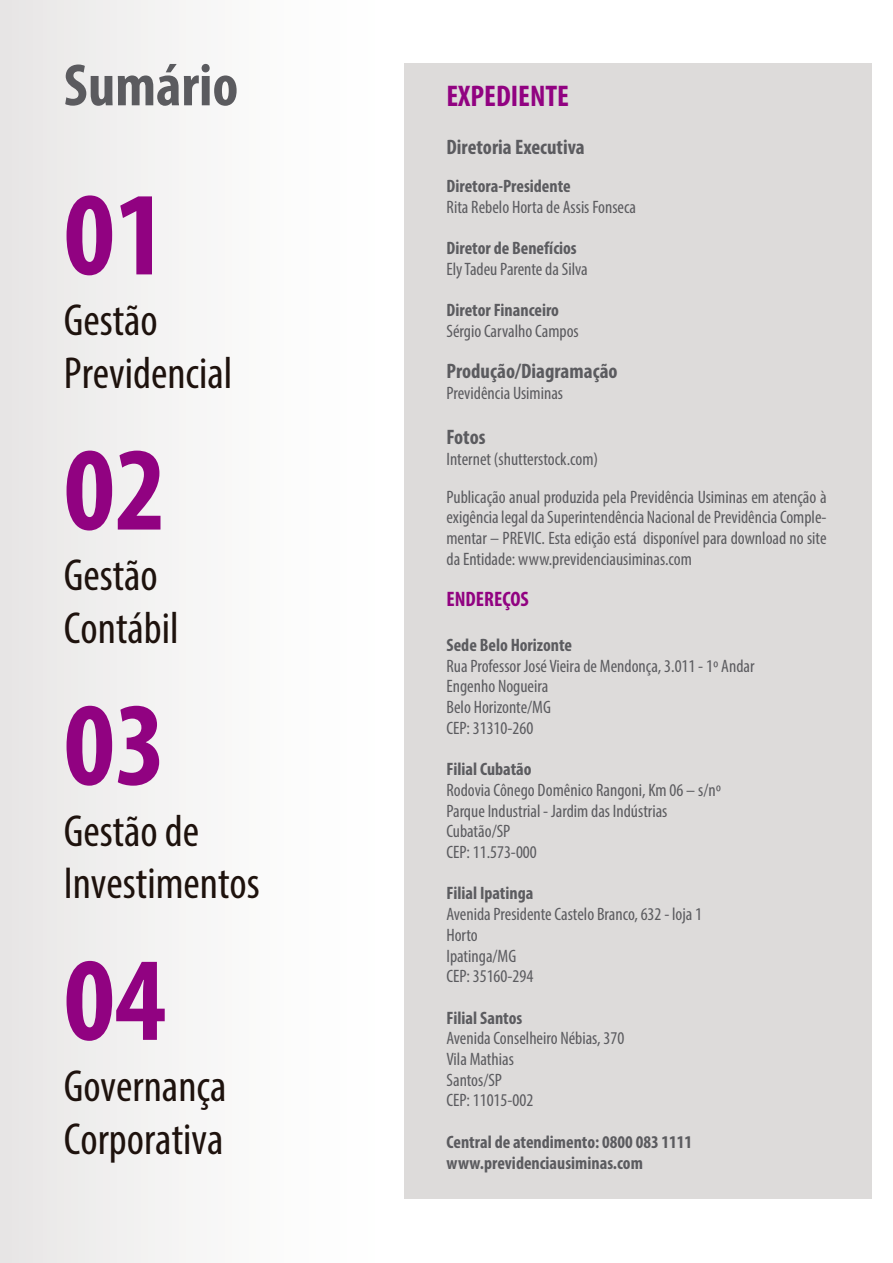
<style>
.page{position:relative;width:893px;height:1263px;background:#fff}
.page>*{position:absolute;margin:0;border:0;box-sizing:border-box;transform-origin:0 0}
.t1{font:700 condensed 120px "Myriad Pro";color:#910281}
.t2{font:700 condensed 60px "Myriad Pro";color:#5b5b5f}
.t3{font:condensed 45px/52.8px "Myriad Pro";color:#1e120d}
.t4{font:700 condensed 30px "Myriad Pro";color:#910281}
.t5{font:700 condensed 21px "Myriad Pro";color:#5b5b5f}
.t6{font:700 condensed 21px "Myriad Pro";color:#910281}
.t7{font:condensed 18px/20.7px "Myriad Pro";color:#5b5b5f}
.t8{font:700 condensed 18px/20.7px "Myriad Pro";color:#5b5b5f}
</style>
<div class="page">
<div style="left:1px;top:0;width:891px;height:1263px;background:linear-gradient(to right,#f1f0f0,#fff)"></div>
<div style="left:404px;top:64px;width:468px;height:1135px;background:#dddbda"></div>
<h2 class="t2" style="left:64px;top:48px;width:176px">Sumário</h2>
<h1 class="t1" style="left:64px;top:159px;width:104px">01</h1>
<h3 class="t3" style="left:64px;top:293px;width:170px">Gestão<br>Previdencial</h3>
<h1 class="t1" style="left:64px;top:415px;width:104px">02</h1>
<h3 class="t3" style="left:64px;top:549px;width:116px">Gestão<br>Contábil</h3>
<h1 class="t1" style="left:64px;top:670px;width:104px">03</h1>
<h3 class="t3" style="left:64px;top:804px;width:198px">Gestão de<br>Investimentos</h3>
<h1 class="t1" style="left:64px;top:925px;width:104px">04</h1>
<h3 class="t3" style="left:64px;top:1059px;width:164px">Governança<br>Corporativa</h3>
<h3 class="t4" style="left:446px;top:77px;width:124px">EXPEDIENTE</h3>
<p class="t5" style="left:446px;top:134px;width:140px">Diretoria Executiva</p>
<p class="t8" style="left:446px;top:175px;width:126px">Diretora-Presidente</p>
<p class="t7" style="left:446px;top:196px;width:191px">Rita Rebelo Horta de Assis Fonseca</p>
<p class="t8" style="left:446px;top:237px;width:132px">Diretor de Benefícios</p>
<p class="t7" style="left:446px;top:258px;width:143px">Ely Tadeu Parente da Silva</p>
<p class="t8" style="left:446px;top:300px;width:114px">Diretor Financeiro</p>
<p class="t7" style="left:446px;top:320px;width:134px">Sérgio Carvalho Campos</p>
<p class="t5" style="left:446px;top:358px;width:173px">Produção/Diagramação</p>
<p class="t7" style="left:446px;top:383px;width:118px">Previdência Usiminas</p>
<p class="t5" style="left:446px;top:424px;width:41px">Fotos</p>
<p class="t7" style="left:446px;top:439px;width:382px;line-height:38px">Internet (shutterstock.com)<br>Publicação anual produzida pela Previdência Usiminas em atenção à</p>
<p class="t7" style="left:446px;top:507px;width:382px;text-align:justify">exigência legal da Superintendência Nacional de Previdência Comple&shy;mentar – PREVIC. Esta edição está disponível para download no site da Entidade: www.previdenciausiminas.com</p>
<p class="t6" style="left:446px;top:586px;width:84px">ENDEREÇOS</p>
<p class="t8" style="left:446px;top:634px;width:127px">Sede Belo Horizonte</p>
<p class="t7" style="left:446px;top:655px;width:310px">Rua Professor José Vieira de Mendonça, 3.011 - 1º Andar<br>Engenho Nogueira<br>Belo Horizonte/MG<br>CEP: 31310-260</p>
<p class="t8" style="left:446px;top:758px;width:87px">Filial Cubatão</p>
<p class="t7" style="left:446px;top:779px;width:276px">Rodovia Cônego Domênico Rangoni, Km 06 – s/nº<br>Parque Industrial - Jardim das Indústrias<br>Cubatão/SP<br>CEP: 11.573-000</p>
<p class="t8" style="left:446px;top:883px;width:88px">Filial Ipatinga</p>
<p class="t7" style="left:446px;top:903px;width:257px">Avenida Presidente Castelo Branco, 632 - loja 1<br>Horto<br>Ipatinga/MG<br>CEP: 35160-294</p>
<p class="t8" style="left:446px;top:1007px;width:77px">Filial Santos</p>
<p class="t7" style="left:446px;top:1028px;width:179px">Avenida Conselheiro Nébias, 370<br>Vila Mathias<br>Santos/SP<br>CEP: 11015-002</p>
<p class="t8" style="left:446px;top:1131px;width:247px">Central de atendimento: 0800 083 1111 www.previdenciausiminas.com</p>
</div>
